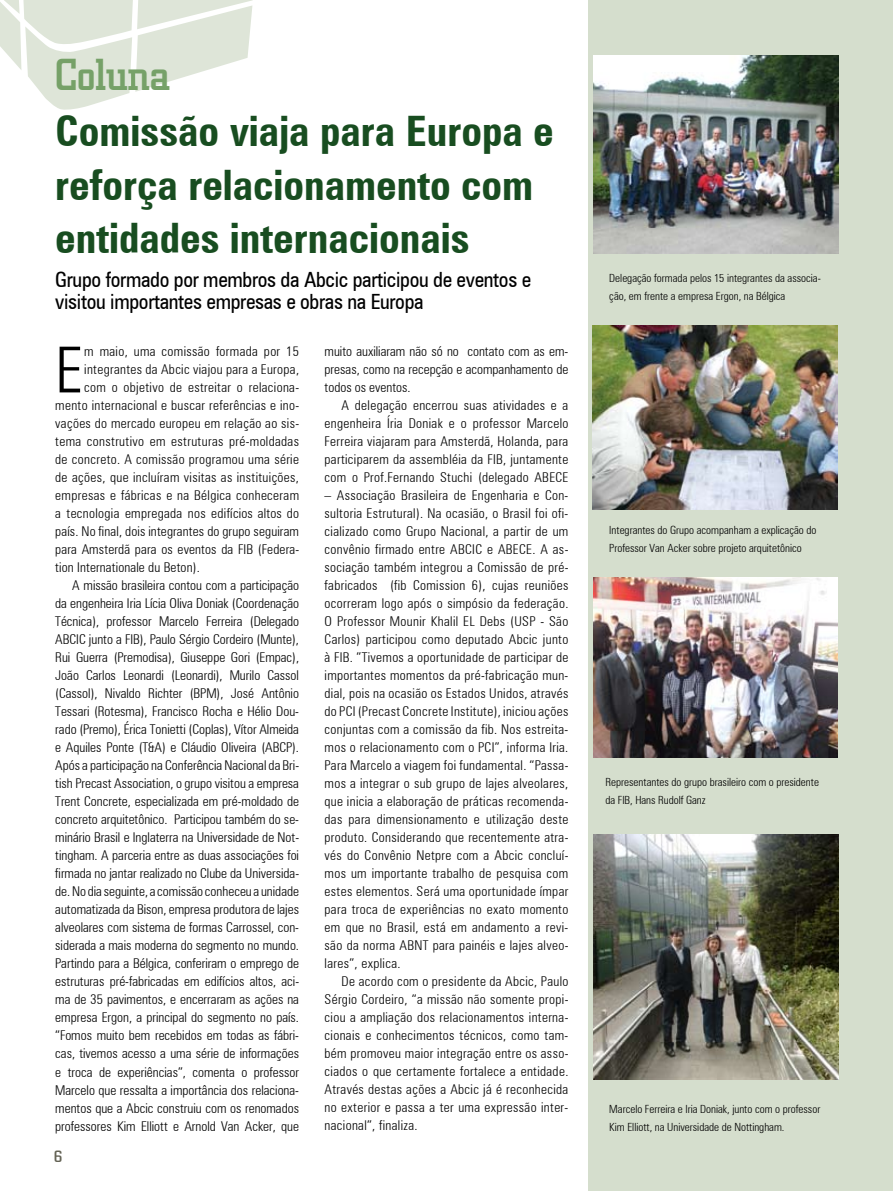
<style>
.page{position:relative;width:893px;height:1191px;background:#fff}
.page>*{position:absolute;margin:0;border:0;box-sizing:border-box;transform-origin:0 0}
.t1{font:300 condensed 63.45px "Zurich BT";color:#000}
.t2{font:500 45px "Square Slabserif 711 BT";color:#76a168}
.t3{font:700 condensed 42px/52.7px "Zurich BT";color:#184d20}
.t4{font:condensed 21px/21.6px "Zurich BT";letter-spacing:-.015em;color:#000}
.t5{font:500 16.5px "Square Slabserif 711 BT";color:#646355}
.t6{font:300 condensed 13.5px/18px "Zurich BT";color:#000;text-align:justify}
.t7{font:300 condensed 13.5px "Zurich BT";letter-spacing:.025em;color:#000}
.t8{font:300 condensed 11.25px/18px "Zurich BT";color:#000}
</style>
<div class="page">
<div style="left:589px;top:0;width:304px;height:1191px;background:#d5decd"></div>
<svg style="left:0;top:0;width:253px;height:110px"></svg>
<img style="left:594px;top:577px;width:244px;height:180px">
<img style="left:593px;top:325px;width:245px;height:184px">
<img style="left:594px;top:834px;width:245px;height:246px">
<img style="left:594px;top:56px;width:244px;height:197px">
<h2 class="t2" style="left:55px;top:46px;width:116px">Coluna</h2>
<h3 class="t3" style="left:55px;top:104px;width:500px">Comissão viaja para Europa e</h3>
<h3 class="t3" style="left:55px;top:158px;width:480px">reforça relacionamento com entidades internacionais</h3>
<h3 class="t4" style="left:55px;top:269px;width:477px">Grupo formado por membros da Abcic participou de eventos e visitou importantes empresas e obras na Europa</h3>
<h1 class="t1" style="left:55px;top:331px;width:29px">E</h1>
<p class="t7" style="left:84px;top:343px;width:216px">m maio, uma comissão formada por 15</p>
<p class="t7" style="left:84px;top:361px;width:216px">integrantes da Abcic viajou para a Europa,</p>
<p class="t7" style="left:84px;top:379px;width:216px">com o objetivo de estreitar o relaciona-</p>
<p class="t7" style="left:55px;top:397px;width:245px">mento internacional e buscar referências e ino-</p>
<p class="t7" style="left:55px;top:415px;width:245px">vações do mercado europeu em relação ao sis-</p>
<p class="t7" style="left:55px;top:433px;width:245px">tema construtivo em estruturas pré-moldadas</p>
<p class="t7" style="left:55px;top:451px;width:245px">de concreto. A comissão programou uma série</p>
<p class="t7" style="left:55px;top:469px;width:245px">de ações, que incluíram visitas as instituições,</p>
<p class="t7" style="left:55px;top:487px;width:245px">empresas e fábricas e na Bélgica conheceram</p>
<p class="t7" style="left:55px;top:505px;width:245px">a tecnologia empregada nos edifícios altos do</p>
<p class="t6" style="left:55px;top:522px;width:245px">país. No final, dois integrantes do grupo seguiram</p>
<p class="t6" style="left:55px;top:540px;width:245px">para Amsterdã para os eventos da fib (Federa-</p>
<p class="t6" style="left:55px;top:558px;width:146px">tion Internationale du Beton).</p>
<p class="t6" style="left:72px;top:576px;width:228px">A missão brasileira contou com a participação</p>
<p class="t6" style="left:55px;top:594px;width:245px">da engenheira Iria Lícia Oliva Doniak (Coordenação</p>
<p class="t6" style="left:55px;top:612px;width:245px">Técnica), professor Marcelo Ferreira (Delegado</p>
<p class="t6" style="left:55px;top:630px;width:245px">ABCIC junto a FIB), Paulo Sérgio Cordeiro (Munte),</p>
<p class="t6" style="left:55px;top:648px;width:245px">Rui Guerra (Premodisa), Giuseppe Gori (Empac),</p>
<p class="t6" style="left:55px;top:666px;width:245px">João Carlos Leonardi (Leonardi), Murilo Cassol</p>
<p class="t6" style="left:55px;top:684px;width:245px">(Cassol), Nivaldo Richter (BPM), José Antônio</p>
<p class="t6" style="left:55px;top:702px;width:245px">Tessari (Rotesma), Francisco Rocha e Hélio Dou-</p>
<p class="t6" style="left:55px;top:720px;width:245px">rado (Premo), Érica Tonietti (Coplas), Vítor Almeida</p>
<p class="t6" style="left:55px;top:738px;width:245px">e Aquiles Ponte (T&amp;A) e Cláudio Oliveira (ABCP).</p>
<p class="t6" style="left:55px;top:756px;width:245px">Após a participação na Conferência Nacional da Bri-</p>
<p class="t6" style="left:55px;top:774px;width:245px">tish Precast Association, o grupo visitou a empresa</p>
<p class="t6" style="left:55px;top:792px;width:245px">Trent Concrete, especializada em pré-moldado de</p>
<p class="t6" style="left:55px;top:810px;width:245px">concreto arquitetônico. Participou também do se-</p>
<p class="t6" style="left:55px;top:828px;width:245px">minário Brasil e Inglaterra na Universidade de Not-</p>
<p class="t6" style="left:55px;top:846px;width:245px">tingham. A parceria entre as duas associações foi</p>
<p class="t6" style="left:55px;top:864px;width:245px">firmada no jantar realizado no Clube da Universida-</p>
<p class="t6" style="left:55px;top:882px;width:245px">de. No dia seguinte, a comissão conheceu a unidade</p>
<p class="t6" style="left:55px;top:900px;width:245px">automatizada da Bison, empresa produtora de lajes</p>
<p class="t6" style="left:55px;top:918px;width:245px">alveolares com sistema de formas Carrossel, con-</p>
<p class="t6" style="left:55px;top:936px;width:245px">siderada a mais moderna do segmento no mundo.</p>
<p class="t6" style="left:55px;top:954px;width:245px">Partindo para a Bélgica, conferiram o emprego de</p>
<p class="t6" style="left:55px;top:972px;width:245px">estruturas pré-fabricadas em edifícios altos, aci-</p>
<p class="t6" style="left:55px;top:990px;width:245px">ma de 35 pavimentos, e encerraram as ações na</p>
<p class="t6" style="left:55px;top:1008px;width:245px">empresa Ergon, a principal do segmento no país.</p>
<p class="t6" style="left:55px;top:1026px;width:245px">“Fomos muito bem recebidos em todas as fábri-</p>
<p class="t6" style="left:55px;top:1044px;width:245px">cas, tivemos acesso a uma série de informações</p>
<p class="t6" style="left:55px;top:1062px;width:245px">e troca de experiências”, comenta o professor</p>
<p class="t6" style="left:55px;top:1080px;width:245px">Marcelo que ressalta a importância dos relaciona-</p>
<p class="t6" style="left:55px;top:1098px;width:245px">mentos que a Abcic construiu com os renomados</p>
<p class="t6" style="left:55px;top:1116px;width:245px">professores Kim Elliott e Arnold Van Acker, que</p>
<p class="t5" style="left:54px;top:1146px;width:10px">6</p>
<p class="t6" style="left:325px;top:342px;width:245px">muito auxiliaram não só no contato com as em&shy;presas, como na recepção e acompanhamento de todos os eventos.</p>
<p class="t6" style="left:325px;top:396px;width:245px;text-indent:17px">A delegação encerrou suas atividades e a engenheira Íria Doniak e o professor Marcelo Ferreira viajaram para Amsterdã, Holanda, para participarem da assembléia da FIB, juntamente com o Prof.Fernando Stuchi (delegado ABECE</p>
<p class="t6" style="left:325px;top:486px;width:245px">– Associação Brasileira de Engenharia e Con&shy;sultoria Estrutural). Na ocasião, o Brasil foi ofi&shy;cializado como Grupo Nacional, a partir de um convênio firmado entre ABCIC e ABECE. A as&shy;sociação também integrou a Comissão de pré&shy;fabricados (fib Comission 6), cujas reuniões ocorreram logo após o simpósio da federação.<br>O Professor Mounir Khalil EL Debs (USP - São Carlos) participou como deputado Abcic junto à FIB. ”Tivemos a oportunidade de participar de importantes momentos da pré-fabricação mun&shy;dial, pois na ocasião os Estados Unidos, através do PCI (Precast Concrete Institute), iniciou ações conjuntas com a comissão da fib. Nos estreita&shy;mos o relacionamento com o PCI”, informa Iria.<br>Para Marcelo a viagem foi fundamental. “Passa&shy;mos a integrar o sub grupo de lajes alveolares, que inicia a elaboração de práticas recomenda&shy;das para dimensionamento e utilização deste produto. Considerando que recentemente atra&shy;vés do Convênio Netpre com a Abcic concluí&shy;mos um importante trabalho de pesquisa com estes elementos. Será uma oportunidade ímpar para troca de experiências no exato momento em que no Brasil, está em andamento a revi&shy;são da norma ABNT para painéis e lajes alveo&shy;lares”, explica.</p>
<p class="t6" style="left:325px;top:972px;width:245px;text-indent:17px">De acordo com o presidente da Abcic, Paulo Sérgio Cordeiro, “a missão não somente propi&shy;ciou a ampliação dos relacionamentos interna&shy;cionais e conhecimentos técnicos, como tam&shy;bém promoveu maior integração entre os asso&shy;ciados o que certamente fortalece a entidade.<br>Através destas ações a Abcic já é reconhecida no exterior e passa a ter uma expressão inter&shy;nacional”, finaliza.</p>
<p class="t8" style="left:609px;top:269px;width:213px">Delegação formada pelos 15 integrantes da associa&shy;ção, em frente a empresa Ergon, na Bélgica</p>
<p class="t8" style="left:609px;top:521px;width:209px">Integrantes do Grupo acompanham a explicação do<br>Professor Van Acker sobre projeto arquitetônico</p>
<p class="t8" style="left:605px;top:773px;width:215px">Representantes do grupo brasileiro com o presidente da FIB, Hans Rudolf Ganz</p>
<p class="t8" style="left:609px;top:1099px;width:213px">Marcelo Ferreira e Iria Doniak, junto com o professor<br>Kim Elliott, na Universidade de Nottingham.</p>
</div>
